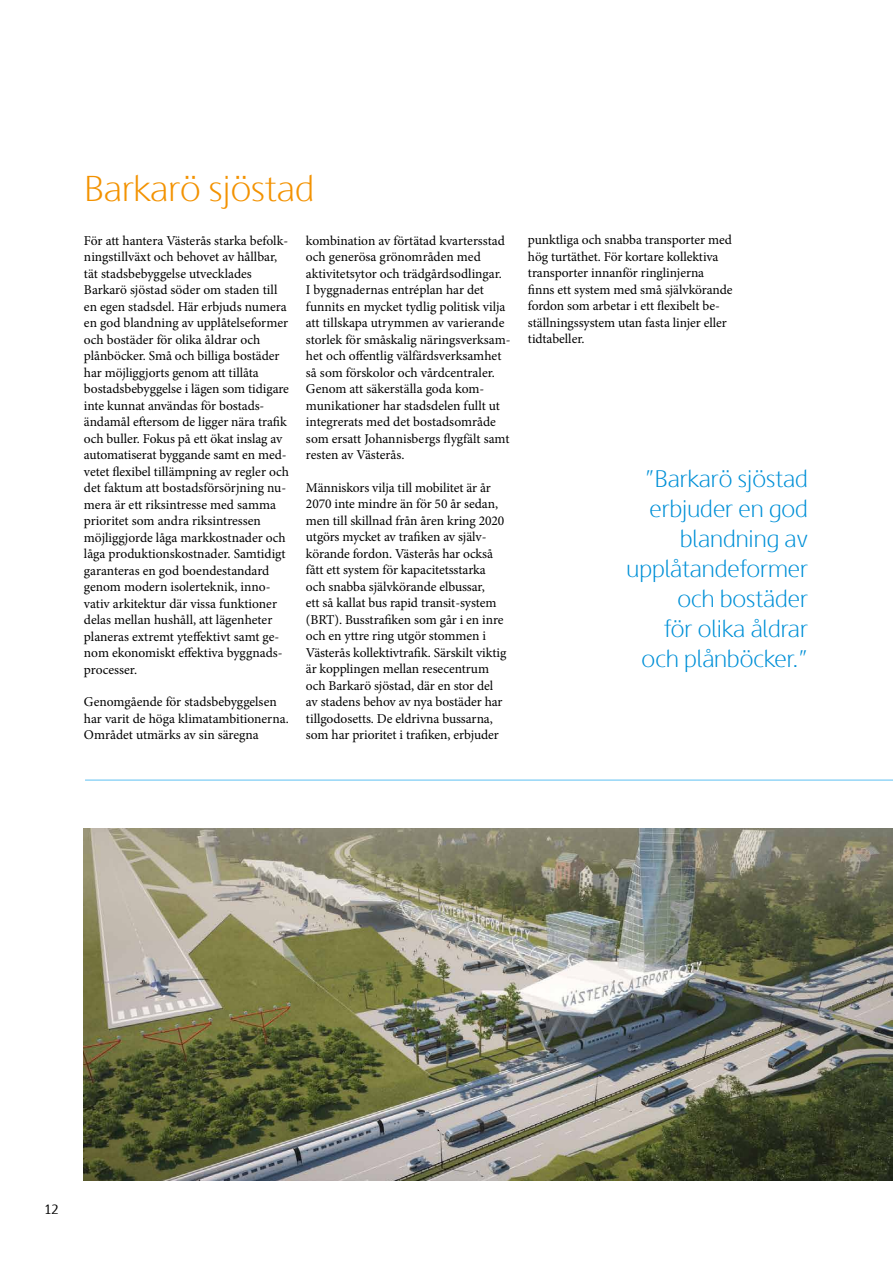
<style>
.page{position:relative;width:893px;height:1263px;background:#fff}
.page>*{position:absolute;margin:0;border:0;box-sizing:border-box;transform-origin:0 0}
.t1{font:300 36px "Skanska Sans Pro";color:#f39200}
.t2{font:300 24px/30px "Skanska Sans Pro";color:#0090d7;text-align:right}
.t3{font:13.5px/16.5px "Minion Pro";letter-spacing:-.005em;color:#000}
.t4{font:13.5px "Skanska Sans Pro";color:#000}
</style>
<div class="page">
<hr style="left:85px;top:779px;width:808px;height:2px;background:#93d5f6">
<img style="left:84px;top:828px;width:809px;height:352px">
<h1 class="t1" style="left:84px;top:169px;width:231px">Barkarö sjöstad</h1>
<p class="t3" style="left:84px;top:232px;width:206px">För att hantera Västerås starka befolk&shy;ningstillväxt och behovet av hållbar, tät stadsbebyggelse utvecklades Barkarö sjöstad söder om staden till en egen stadsdel. Här erbjuds numera en god blandning av upplåtelseformer och bostäder för olika åldrar och plånböcker. Små och billiga bostäder har möjliggjorts genom att tillåta bostadsbebyggelse i lägen som tidigare inte kunnat användas för bostads&shy;ändamål eftersom de ligger nära trafik och buller. Fokus på ett ökat inslag av automatiserat byggande samt en med&shy;vetet flexibel tillämpning av regler och det faktum att bostadsförsörjning nu&shy;mera är ett riksintresse med samma prioritet som andra riksintressen möjliggjorde låga markkostnader och låga produktionskostnader. Samtidigt garanteras en god boendestandard genom modern isolerteknik, inno&shy;vativ arkitektur där vissa funktioner delas mellan hushåll, att lägenheter planeras extremt yteffektivt samt ge&shy;nom ekonomiskt effektiva byggnads&shy;processer.</p>
<p class="t3" style="left:84px;top:694px;width:206px">Genomgående för stadsbebyggelsen har varit de höga klimatambitionerna.<br>Området utmärks av sin säregna</p>
<p class="t3" style="left:306px;top:232px;width:206px">kombination av förtätad kvartersstad och generösa grönområden med aktivitetsytor och trädgårdsodlingar.<br>I byggnadernas entréplan har det funnits en mycket tydlig politisk vilja att tillskapa utrymmen av varierande storlek för småskalig näringsverksam&shy;het och offentlig välfärdsverksamhet så som förskolor och vårdcentraler.<br>Genom att säkerställa goda kom&shy;munikationer har stadsdelen fullt ut integrerats med det bostadsområde som ersatt Johannisbergs flygfält samt resten av Västerås.</p>
<p class="t3" style="left:306px;top:479px;width:202px">Människors vilja till mobilitet är år 2070 inte mindre än för 50 år sedan, men till skillnad från åren kring 2020 utgörs mycket av trafiken av själv&shy;körande fordon. Västerås har också fått ett system för kapacitetsstarka och snabba självkörande elbussar,<br>ett så kallat bus rapid transit-system (BRT). Busstrafiken som går i en inre och en yttre ring utgör stommen i Västerås kollektivtrafik. Särskilt viktig är kopplingen mellan resecentrum och Barkarö sjöstad, där en stor del av stadens behov av nya bostäder har tillgodosetts. De eldrivna bussarna, som har prioritet i trafiken, erbjuder</p>
<p class="t3" style="left:528px;top:232px;width:206px">punktliga och snabba transporter med hög turtäthet. För kortare kollektiva transporter innanför ringlinjerna finns ett system med små självkörande fordon som arbetar i ett flexibelt be&shy;ställningssystem utan fasta linjer eller tidtabeller.</p>
<h2 class="t2" style="left:626px;top:463px;width:183px">”Barkarö sjöstad erbjuder en god blandning av upplåtandeformer och bostäder<br>för olika åldrar och plånböcker.”</h2>
<p class="t4" style="left:44px;top:1201px;width:16px">12</p>
</div>
